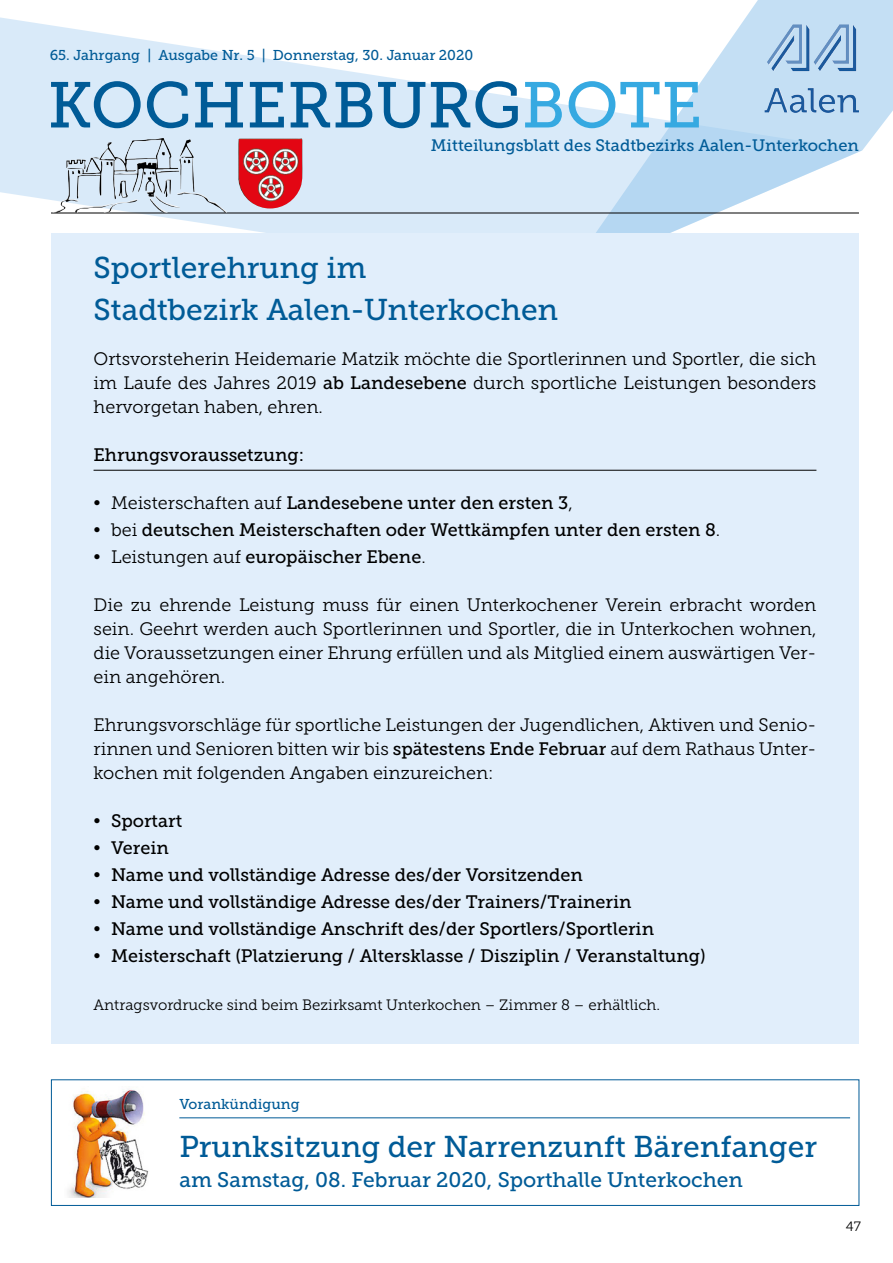
<style>
.page{position:relative;width:893px;height:1263px;background:#fff}
.page>*{position:absolute;margin:0;border:0;box-sizing:border-box;transform-origin:0 0}
.t1{font:64.5px "Museo Slab 500";color:#005b97}
.t2{font:30px/42px "Museo Slab 500";color:#005b97}
.t3{font:21px "Museo Slab 500";color:#005b97}
.t4{font:18px/24px "Museo Slab 300";color:#000;text-align:justify}
.t5{font:18px "Museo Slab 500";color:#000}
.t6{font:16.5px "Museo Slab 500";color:#005b97}
.t7{font:15px "Museo Slab 300";color:#000}
.t8{font:14.25px "Museo Slab 500";color:#005b97}
.t9{font:13.5px "Museo Slab 300";color:#000}
.s1{color:#36a9e1}
.s2{font-family:"Museo Slab 500"}
.s3{font-family:"Museo Slab 300"}
</style>
<div class="page">
<svg style="left:0;top:17px;width:564px;height:216px;fill:#d9eaf9"></svg>
<svg style="left:564px;top:0;width:329px;height:233px"></svg>
<img style="left:831px;top:24px;width:25px;height:47px">
<hr style="left:51px;top:213px;width:808px;height:1px;background:#000">
<img style="left:238px;top:138px;width:65px;height:70px">
<img style="left:99px;top:138px;width:87px;height:61px">
<div style="left:51px;top:233px;width:808px;height:810px;background:#e1eefb"></div>
<hr style="left:94px;top:470px;width:722px;height:1px;background:#000">
<hr style="left:179px;top:1117px;width:671px;height:1px;background:#005b97">
<div style="left:51px;top:1079px;width:808px;height:127px;border:1px solid #005b97"></div>
<img style="left:68px;top:1089px;width:81px;height:108px">
<p class="t8" style="left:50px;top:47px;width:425px">65. Jahrgang | Ausgabe Nr. 5 | Donnerstag, 30. Januar 2020</p>
<h1 class="t1" style="left:48px;top:69px;width:656px">KOCHERBURG<span class="s1">BOTE</span></h1>
<p class="t6" style="left:431px;top:136px;width:430px">Mitteilungsblatt des Stadtbezirks Aalen-Unterkochen</p>
<h2 class="t2" style="left:94px;top:247px;width:466px">Sportlerehrung im<br>Stadtbezirk Aalen-Unterkochen</h2>
<p class="t4" style="left:94px;top:347px;width:724px">Ortsvorsteherin Heidemarie Matzik möchte die Sportlerinnen und Sportler, die sich im Laufe des Jahres 2019 <span class="s2">ab Landesebene</span> durch sportliche Leistungen besonders hervorgetan haben, ehren.</p>
<p class="t5" style="left:94px;top:445px;width:212px">Ehrungsvoraussetzung:</p>
<p class="t5" style="left:94px;top:493px;width:481px"><span class="s3">• Meisterschaften auf</span> Landesebene unter den ersten 3<span class="s3">,</span></p>
<p class="t5" style="left:94px;top:520px;width:628px"><span class="s3">• bei</span> deutschen Meisterschaften oder Wettkämpfen unter den ersten 8<span class="s3">.</span></p>
<p class="t5" style="left:94px;top:547px;width:334px"><span class="s3">• Leistungen auf</span> europäischer Ebene<span class="s3">.</span></p>
<p class="t4" style="left:94px;top:593px;width:724px">Die zu ehrende Leistung muss für einen Unterkochener Verein erbracht worden sein. Geehrt werden auch Sportlerinnen und Sportler, die in Unterkochen wohnen, die Voraussetzungen einer Ehrung erfüllen und als Mitglied einem auswärtigen Ver&shy;ein angehören.</p>
<p class="t4" style="left:94px;top:713px;width:724px">Ehrungsvorschläge für sportliche Leistungen der Jugendlichen, Aktiven und Senio&shy;rinnen und Senioren bitten wir bis <span class="s2">spätestens Ende Februar</span> auf dem Rathaus Unter&shy;kochen mit folgenden Angaben einzureichen:</p>
<p class="t5" style="left:94px;top:811px;width:90px"><span class="s3">•</span> Sportart</p>
<p class="t5" style="left:94px;top:838px;width:77px"><span class="s3">•</span> Verein</p>
<p class="t5" style="left:94px;top:865px;width:491px"><span class="s3">•</span> Name und vollständige Adresse des/der Vorsitzenden</p>
<p class="t5" style="left:94px;top:892px;width:539px"><span class="s3">•</span> Name und vollständige Adresse des/der Trainers/Trainerin</p>
<p class="t5" style="left:94px;top:919px;width:562px"><span class="s3">•</span> Name und vollständige Anschrift des/der Sportlers/Sportlerin</p>
<p class="t5" style="left:94px;top:946px;width:614px"><span class="s3">•</span> Meisterschaft (Platzierung / Altersklasse / Disziplin / Veranstaltung)</p>
<p class="t7" style="left:94px;top:997px;width:568px">Antragsvordrucke sind beim Bezirksamt Unterkochen – Zimmer 8 – erhältlich.</p>
<p class="t8" style="left:179px;top:1096px;width:122px">Vorankündigung</p>
<h2 class="t2" style="left:179px;top:1126px;width:639px">Prunksitzung der Narrenzunft Bärenfanger</h2>
<p class="t3" style="left:179px;top:1168px;width:565px">am Samstag, 08. Februar 2020, Sporthalle Unterkochen</p>
<p class="t9" style="left:846px;top:1218px;width:17px">47</p>
</div>
